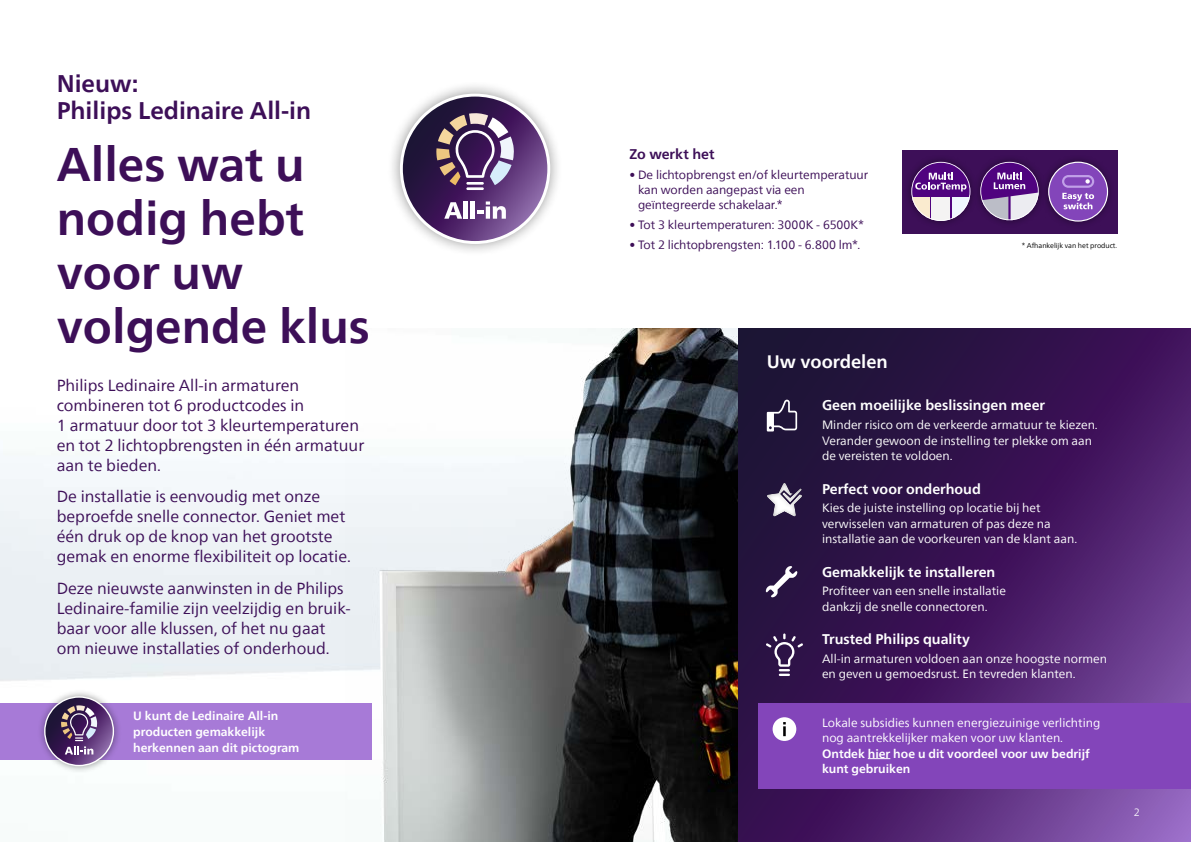
<style>
.page{position:relative;width:1191px;height:842px;background:#fff}
.page>*{position:absolute;margin:0;border:0;box-sizing:border-box;transform-origin:0 0}
.t1{font:700 47px/54px "Neue Frutiger World";color:#3d0f58}
.t2{font:700 24px/27px "Neue Frutiger World";color:#3d0f58}
.t3{font:700 18px "Neue Frutiger World";color:#fff}
.t4{font:16px/20px "Neue Frutiger World";color:#3d0f58}
.t5{font:700 14px "Neue Frutiger World";color:#fff}
.t6{font:700 14px "Neue Frutiger World";color:#3d0f58}
.t7{font:12px/15.6px "Neue Frutiger World";color:#fff}
.t8{font:12px/15px "Neue Frutiger World";letter-spacing:-.005em;color:#3d0f58}
.t9{font:700 12px/15.6px "Neue Frutiger World";color:#fff}
.t10{font:300 10.5px "Neue Frutiger World";color:#fff}
.t11{font:7px "Neue Frutiger World";color:#000}
</style>
<div class="page">
<img style="left:345px;top:329px;width:393px;height:513px">
<svg style="left:738px;top:329px;width:453px;height:513px;background:#3f1c5c"></svg>
<svg style="left:766px;top:633px;width:37px;height:43px;background:#4f3964"></svg>
<svg style="left:767px;top:400px;width:30px;height:31px"></svg>
<svg style="left:766px;top:566px;width:31px;height:31px"></svg>
<div style="left:757px;top:476px;width:53px;height:41px;background:#000;opacity:.35"></div>
<div style="left:758px;top:703px;width:433px;height:85px;background:#8345ba"></div>
<svg style="left:868px;top:758px;width:22px;height:1px"></svg>
<div style="left:772px;top:717px;width:24px;height:24px;background:#fff;border-radius:50%"></div>
<svg style="left:783px;top:722px;width:2px;height:14px"></svg>
<div style="left:387px;top:81px;width:177px;height:176px;background:#000;opacity:.4"></div>
<svg style="left:400px;top:94px;width:150px;height:150px"></svg>
<div style="left:0;top:703px;width:371px;height:57px;background:#a77ad7"></div>
<div style="left:37px;top:689px;width:84px;height:84px;background:#000;opacity:.4"></div>
<svg style="left:44px;top:696px;width:70px;height:70px;background:#7f6791"></svg>
<div style="left:901px;top:150px;width:216px;height:84px;background:#3d0f58"></div>
<svg style="left:980px;top:162px;width:58px;height:58px"></svg>
<svg style="left:911px;top:162px;width:59px;height:59px"></svg>
<svg style="left:1048px;top:162px;width:60px;height:60px"></svg>
<h2 class="t2" style="left:57px;top:70px;width:256px">Nieuw:<br>Philips Ledinaire All-in</h2>
<h1 class="t1" style="left:57px;top:137px;width:315px">Alles wat u nodig hebt voor uw volgende klus</h1>
<h3 class="t4" style="left:57px;top:376px;width:309px">Philips Ledinaire All-in armaturen combineren tot 6 productcodes in<br>1 armatuur door tot 3 kleurtemperaturen en tot 2 lichtopbrengsten in één armatuur aan te bieden.</h3>
<h3 class="t4" style="left:57px;top:487px;width:296px">De installatie is eenvoudig met onze beproefde snelle connector. Geniet met één druk op de knop van het grootste gemak en enorme flexibiliteit op locatie.</h3>
<h3 class="t4" style="left:57px;top:578px;width:294px">Deze nieuwste aanwinsten in de Philips Ledinaire-familie zijn veelzijdig en bruik&shy;baar voor alle klussen, of het nu gaat om nieuwe installaties of onderhoud.</h3>
<p class="t9" style="left:133px;top:708px;width:168px">U kunt de Ledinaire All-in producten gemakkelijk herkennen aan dit pictogram</p>
<p class="t6" style="left:629px;top:142px;width:86px">Zo werkt het</p>
<p class="t8" style="left:638px;top:167px;width:232px;text-indent:-9px">• De lichtopbrengst en/of kleurtemperatuur kan worden aangepast via een geïntegreerde schakelaar.*</p>
<p class="t8" style="left:629px;top:217px;width:236px">• Tot 3 kleurtemperaturen: 3000K - 6500K*</p>
<p class="t8" style="left:629px;top:237px;width:232px">• Tot 2 lichtopbrengsten: 1.100 - 6.800 lm*.</p>
<p class="t11" style="left:1021px;top:240px;width:97px">* Afhankelijk van het product.</p>
<h3 class="t3" style="left:767px;top:346px;width:123px">Uw voordelen</h3>
<p class="t5" style="left:822px;top:393px;width:224px">Geen moeilijke beslissingen meer</p>
<p class="t7" style="left:822px;top:417px;width:277px">Minder risico om de verkeerde armatuur te kiezen.<br>Verander gewoon de instelling ter plekke om aan de vereisten te voldoen.</p>
<p class="t5" style="left:822px;top:476px;width:160px">Perfect voor onderhoud</p>
<p class="t7" style="left:822px;top:500px;width:257px">Kies de juiste instelling op locatie bij het verwisselen van armaturen of pas deze na installatie aan de voorkeuren van de klant aan.</p>
<p class="t5" style="left:822px;top:559px;width:175px">Gemakkelijk te installeren</p>
<p class="t7" style="left:822px;top:583px;width:185px">Profiteer van een snelle installatie dankzij de snelle connectoren.</p>
<p class="t5" style="left:822px;top:627px;width:149px">Trusted Philips quality</p>
<p class="t7" style="left:822px;top:651px;width:286px">All-in armaturen voldoen aan onze hoogste normen en geven u gemoedsrust. En tevreden klanten.</p>
<p class="t7" style="left:822px;top:715px;width:280px">Lokale subsidies kunnen energiezuinige verlichting nog aantrekkelijker maken voor uw klanten.</p>
<p class="t9" style="left:822px;top:745px;width:269px">Ontdek hier hoe u dit voordeel voor uw bedrijf kunt gebruiken</p>
<p class="t10" style="left:1134px;top:804px;width:8px">2</p>
</div>
